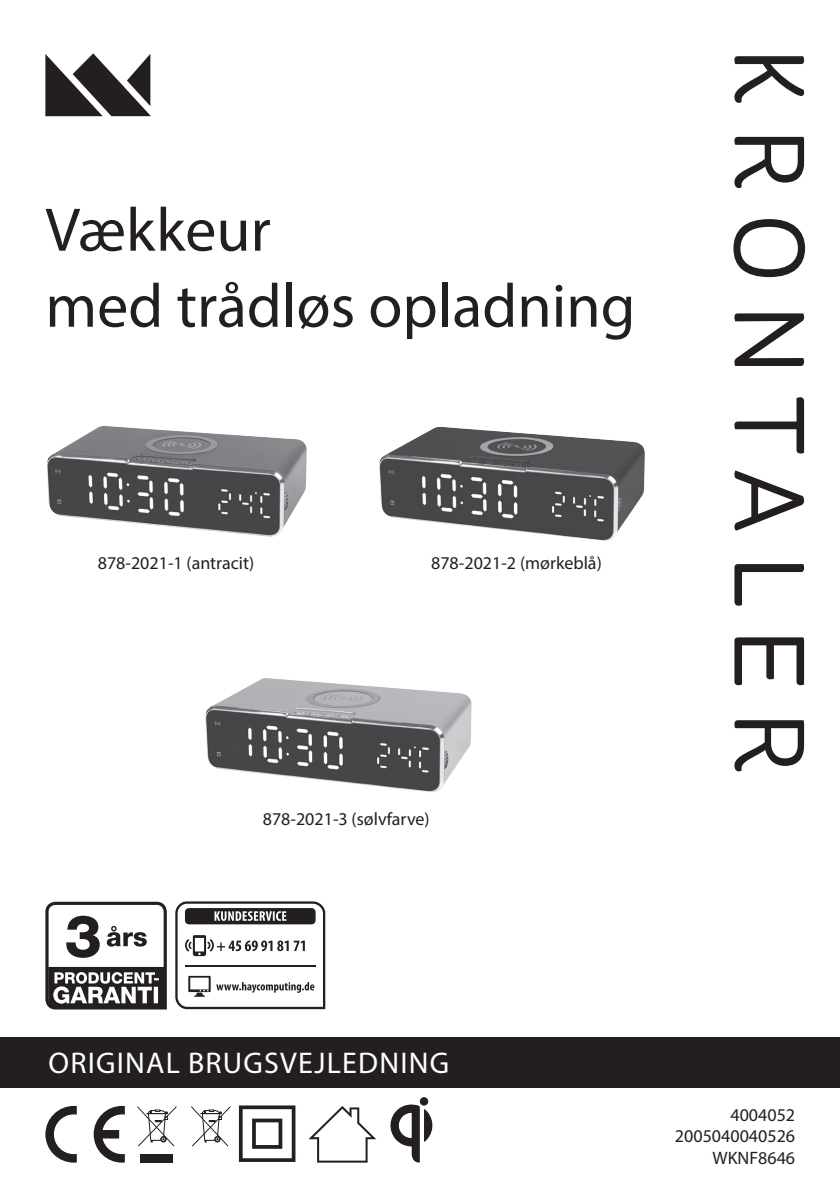
<style>
.page{position:relative;width:840px;height:1191px;background:#fff}
.page>*{position:absolute;margin:0;border:0;box-sizing:border-box;transform-origin:0 0}
.t1{font:62px/76px "Myriad Pro";color:#231f20}
.t2{font:30px "Myriad Pro";letter-spacing:.04em;color:#fff}
.t3{font:18px/21.6px "Myriad Pro";color:#231f20;text-align:right}
</style>
<div class="page">
<svg style="left:308px;top:1106px;width:68px;height:56px"></svg>
<svg style="left:94px;top:1106px;width:31px;height:56px"></svg>
<svg style="left:45px;top:1106px;width:32px;height:56px"></svg>
<svg style="left:137px;top:1106px;width:39px;height:40px"></svg>
<div style="left:141px;top:1154px;width:32px;height:8px;background:#231f20"></div>
<svg style="left:191px;top:1106px;width:39px;height:40px"></svg>
<svg style="left:390px;top:1103px;width:42px;height:59px"></svg>
<div style="left:419px;top:1097px;width:9px;height:8px;background:#231f20;border-radius:50%"></div>
<svg style="left:239px;top:1105px;width:56px;height:57px"></svg>
<img style="left:47px;top:426px;width:259px;height:111px">
<img style="left:379px;top:427px;width:265px;height:114px">
<img style="left:205px;top:678px;width:266px;height:115px">
<svg style="left:45px;top:53px;width:106px;height:63px"></svg>
<svg style="left:734px;top:56px;width:69px;height:47px"></svg>
<svg style="left:734px;top:137px;width:69px;height:51px"></svg>
<svg style="left:733px;top:219px;width:71px;height:58px"></svg>
<svg style="left:734px;top:313px;width:69px;height:53px"></svg>
<svg style="left:734px;top:397px;width:69px;height:56px"></svg>
<svg style="left:734px;top:470px;width:69px;height:60px"></svg>
<svg style="left:734px;top:564px;width:69px;height:42px"></svg>
<svg style="left:734px;top:637px;width:69px;height:48px"></svg>
<svg style="left:734px;top:720px;width:69px;height:51px"></svg>
<div style="left:0;top:1037px;width:839px;height:51px;background:#231f20"></div>
<svg style="left:45px;top:901px;width:122px;height:108px"></svg>
<svg style="left:175px;top:901px;width:150px;height:108px"></svg>
<h1 class="t1" style="left:45px;top:191px;width:591px">Vækkeur<br>med trådløs opladning</h1>
<p class="t3" style="left:98px;top:552px;width:158px">878-2021-1 (antracit)</p>
<p class="t3" style="left:431px;top:552px;width:172px">878-2021-2 (mørkeblå)</p>
<p class="t3" style="left:263px;top:807px;width:168px">878-2021-3 (sølvfarve)</p>
<h2 class="t2" style="left:48px;top:1044px;width:402px">ORIGINAL BRUGSVEJLEDNING</h2>
<p class="t3" style="left:674px;top:1103px;width:122px">4004052<br>2005040040526<br>WKNF8646</p>
</div>
